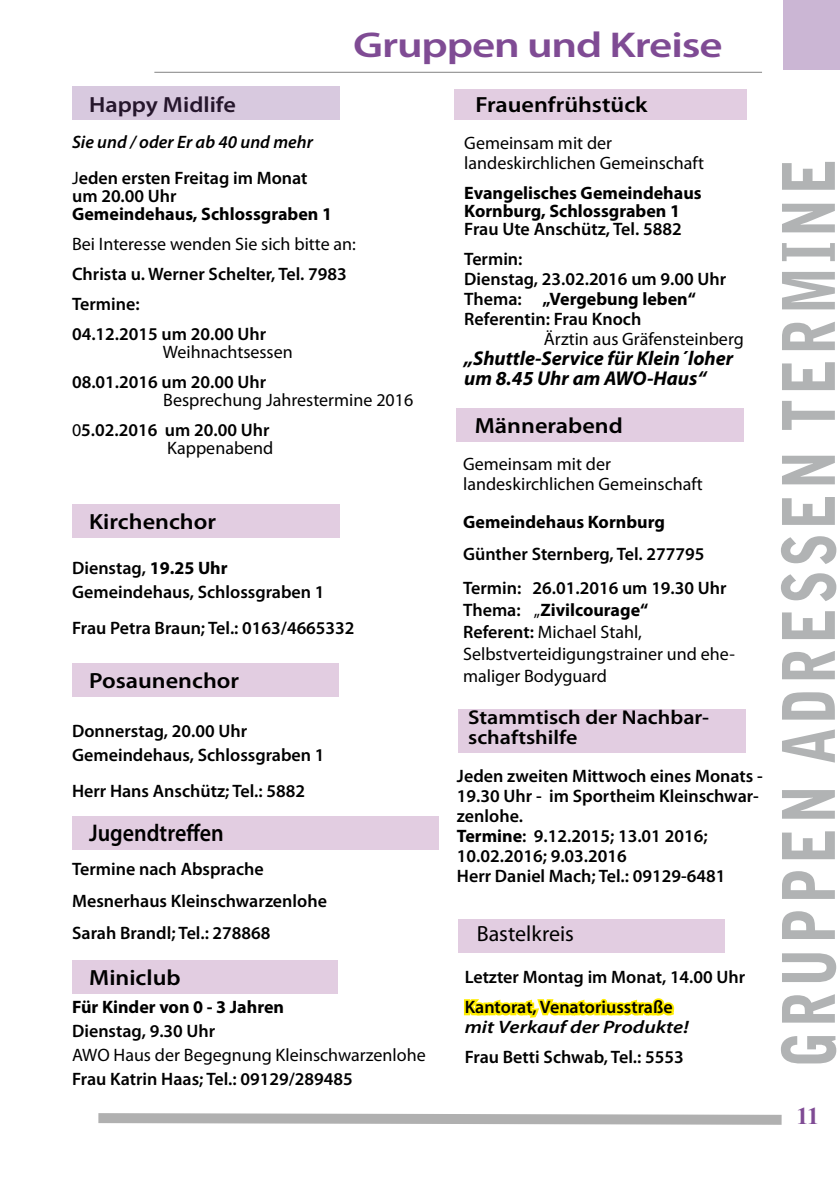
<style>
.page{position:relative;width:840px;height:1191px;background:#fff}
.page>*{position:absolute;margin:0;border:0;box-sizing:border-box;transform-origin:0 0}
.t1{font:900 72px "Bell Gothic Std";letter-spacing:.075em;color:#b1b3b4;scale:.75 1}
.t2{font:600 36px "Myriad Pro";letter-spacing:-.025em;color:#7f4b94;scale:1.25 1}
.t3{font:600 24.2px "Myriad Pro";color:#000;scale:.91 1}
.t4{font:700 24px "Times New Roman";color:#7f4b94}
.t5{font:600 22px "Myriad Pro";color:#000;scale:1.1 1}
.t6{font:22px "Myriad Pro";color:#000}
.t7{font:italic 700 20px/20px "Myriad Pro";color:#000}
.t8{font:600 20px/20px "Myriad Pro";color:#000;scale:1.1 1}
.t9{font:600 18px/20px "Myriad Pro";color:#000}
.t10{font:18px/22px "Myriad Pro";color:#000}
.t11{font:700 18px/18px "Myriad Pro";color:#000}
.t12{font:italic 600 18px/36px "Myriad Pro";color:#000}
.t13{font:italic 600 18px "Myriad Pro";color:#000;scale:1.17 1}
.s1{font-weight:400;font-style:normal}
.s2{font-style:normal}
.s3{font-weight:600}
.s4{font-weight:700}
</style>
<div class="page">
<hr style="left:154px;top:72px;width:607px;height:1px;background:#000">
<svg style="left:98px;top:1113px;width:684px;height:12px;background:#bdbdbd"></svg>
<div style="left:782px;top:0;width:57px;height:69px;background:#cbb6d4"></div>
<svg style="left:463px;top:998px;width:212px;height:20px"></svg>
<div style="left:72px;top:960px;width:265px;height:33px;background:#e2cde1"></div>
<div style="left:72px;top:663px;width:267px;height:33px;background:#e2cde1"></div>
<div style="left:72px;top:504px;width:267px;height:33px;background:#e2cde1"></div>
<div style="left:458px;top:709px;width:287px;height:44px;background:#e2cde1"></div>
<div style="left:72px;top:87px;width:267px;height:33px;background:#d8c9df"></div>
<div style="left:454px;top:89px;width:292px;height:31px;background:#e2cde1"></div>
<div style="left:455px;top:408px;width:288px;height:33px;background:#e2cde1"></div>
<div style="left:457px;top:919px;width:267px;height:34px;background:#e2cde1"></div>
<div style="left:72px;top:816px;width:366px;height:33px;background:#e2cde1"></div>
<h2 class="t2" style="left:353px;top:22px;width:297px">Gruppen und Kreise</h2>
<p class="t5" style="left:89px;top:91px;width:135px">Happy Midlife</p>
<p class="t5" style="left:475px;top:91px;width:158px">Frauenfrühstück</p>
<p class="t12" style="left:72px;top:124px;width:242px">Sie und / oder Er ab 40 und mehr<br><span class="s1">J</span><span class="s2">eden ersten Freitag im Monat</span></p>
<p class="t9" style="left:72px;top:186px;width:106px">um 20.00 Uhr</p>
<p class="t11" style="left:72px;top:204px;width:261px">Gemeindehaus, Schlossgraben 1</p>
<p class="t10" style="left:72px;top:233px;width:285px">Bei Interesse wenden Sie sich bitte an:</p>
<p class="t9" style="left:72px;top:259px;width:276px;line-height:30px">Christa u. Werner Schelter, Tel. 7983<br>Termine:<br>04.12.2015 um 20.00 Uhr</p>
<p class="t10" style="left:163px;top:341px;width:131px">Weihnachtsessen</p>
<p class="t9" style="left:72px;top:372px;width:195px">08.01.2016 um 20.00 Uhr</p>
<p class="t10" style="left:72px;top:385px;width:342px;line-height:30px;text-indent:91px">Besprechung Jahrestermine 2016<br>0<span class="s3">5.02.2016 um 20.00 Uhr</span></p>
<p class="t10" style="left:167px;top:437px;width:108px">Kappenabend</p>
<p class="t5" style="left:89px;top:507px;width:117px">Kirchenchor</p>
<p class="t9" style="left:72px;top:555px;width:254px;line-height:24px">Dienstag, <span class="s4">19.25 Uhr<br></span>Gemeindehaus, Schlossgraben 1</p>
<p class="t9" style="left:72px;top:617px;width:284px">Frau Petra Braun; Tel.: 0163/4665332</p>
<p class="t5" style="left:89px;top:667px;width:138px">Posaunenchor</p>
<p class="t9" style="left:72px;top:718px;width:254px;line-height:24px">Donnerstag, 20.00 Uhr<br>Gemeindehaus, Schlossgraben 1</p>
<p class="t9" style="left:72px;top:780px;width:234px">Herr Hans Anschütz; Tel.: 5882</p>
<h3 class="t3" style="left:89px;top:817px;width:149px">Jugendtreffen</h3>
<p class="t9" style="left:72px;top:852px;width:256px;line-height:32px">Termine nach Absprache<br>Mesnerhaus Kleinschwarzenlohe<br>Sarah Brandl; Tel.: 278868</p>
<p class="t5" style="left:89px;top:963px;width:85px">Miniclub</p>
<p class="t11" style="left:72px;top:997px;width:213px">Für Kinder von 0 - 3 Jahren</p>
<p class="t9" style="left:72px;top:1020px;width:145px">Dienstag, 9.30 Uhr</p>
<p class="t10" style="left:72px;top:1043px;width:355px">AWO Haus der Begegnung Kleinschwarzenlohe</p>
<p class="t9" style="left:72px;top:1068px;width:282px">Frau Katrin Haas; Tel.: 09129/289485</p>
<p class="t10" style="left:464px;top:132px;width:241px;line-height:20px">Gemeinsam mit der landeskirchlichen Gemeinschaft</p>
<p class="t11" style="left:464px;top:183px;width:239px">Evangelisches Gemeindehaus<br>Kornburg, Schlossgraben 1</p>
<p class="t9" style="left:464px;top:213px;width:219px;line-height:30px">Frau Ute Anschütz, Tel. 5882<br>Termin:</p>
<p class="t9" style="left:464px;top:268px;width:263px">Dienstag, 23.02.2016 um 9.00 Uhr<br>Thema: <span class="s4">„Vergebung leben“<br></span>Referentin: Frau Knoch</p>
<p class="t10" style="left:543px;top:327px;width:201px">Ärztin aus Gräfensteinberg</p>
<p class="t7" style="left:464px;top:347px;width:270px">„Shuttle-Service für Klein´loher um 8.45 Uhr am AWO-Haus“</p>
<p class="t5" style="left:474px;top:411px;width:136px">Männerabend</p>
<p class="t10" style="left:463px;top:453px;width:241px;line-height:20px">Gemeinsam mit der landeskirchlichen Gemeinschaft</p>
<p class="t11" style="left:463px;top:512px;width:203px">Gemeindehaus Kornburg</p>
<p class="t9" style="left:463px;top:536px;width:265px;line-height:34px">Günther Sternberg, Tel. 277795<br>Termin: 26.01.2016 um 19.30 Uhr</p>
<p class="t10" style="left:463px;top:598px;width:273px"><span class="s3">Thema:</span> „<span class="s4">Zivilcourage“<br></span><span class="s3">Referent:</span> Michael Stahl,<br>Selbstverteidigungstrainer und ehe&shy;maliger Bodyguard</p>
<p class="t8" style="left:468px;top:707px;width:220px">Stammtisch der Nachbar&shy;schaftshilfe</p>
<p class="t9" style="left:456px;top:765px;width:307px">Jeden zweiten Mittwoch eines Monats -<br>19.30 Uhr - im Sportheim Kleinschwar&shy;zenlohe.<br><span class="s4">Termine</span>: 9.12.2015; 13.01 2016;<br>10.02.2016; 9.03.2016<br>Herr Daniel Mach; Tel.: 09129-6481</p>
<p class="t6" style="left:476px;top:919px;width:99px">Bastelkreis</p>
<p class="t9" style="left:464px;top:961px;width:282px;line-height:30px">Letzter Montag im Monat, 14.00 Uhr<br>Kantorat, Venatoriusstraße</p>
<p class="t13" style="left:464px;top:1015px;width:193px">mit Verkauf der Produkte!</p>
<p class="t9" style="left:464px;top:1046px;width:220px">Frau Betti Schwab, Tel.: 5553</p>
<h1 class="t1" style="left:766px;top:1067px;width:1213px;rotate:-90deg">GRUPPEN ADRESSEN TERMINE</h1>
<h3 class="t4" style="left:796px;top:1098px;width:24px">11</h3>
</div>
